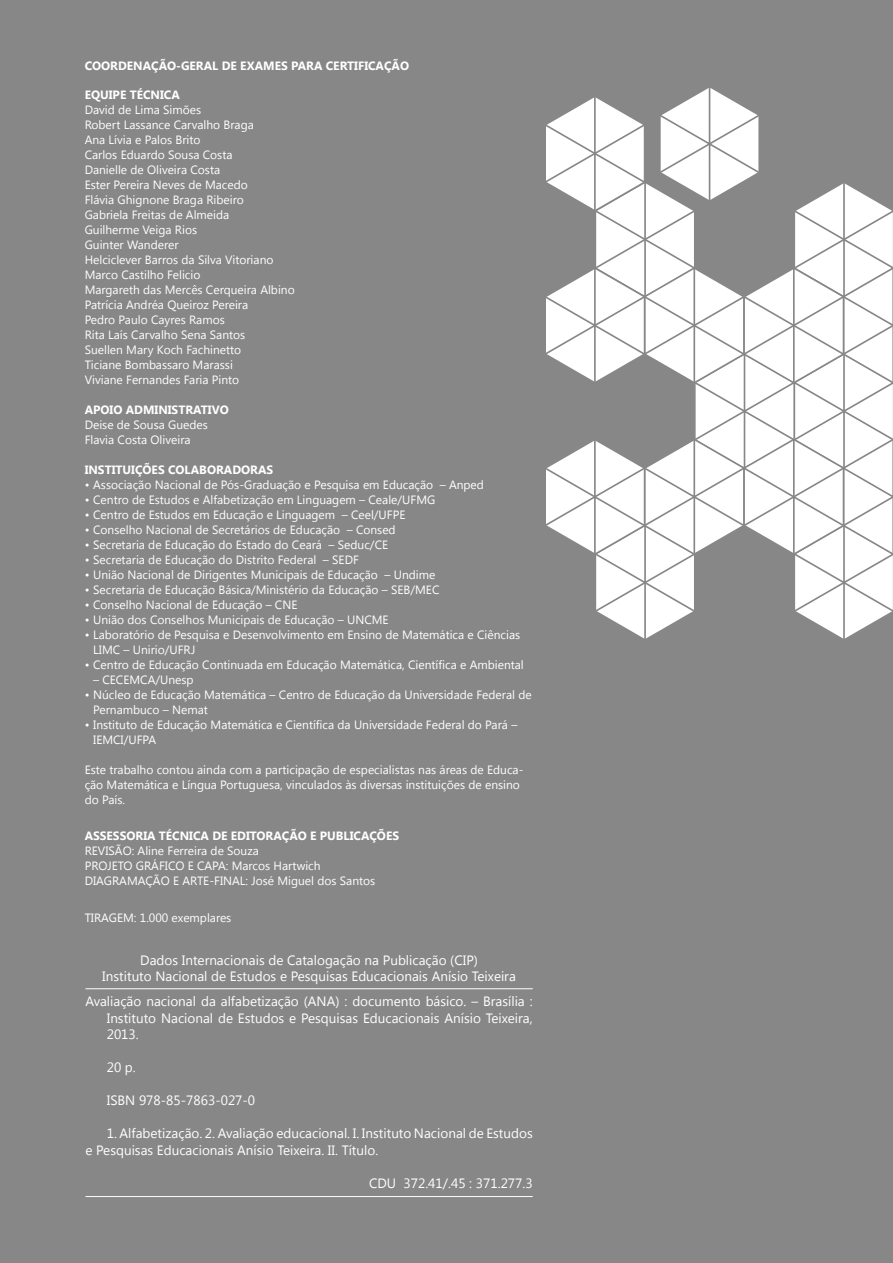
<style>
.page{position:relative;width:893px;height:1263px;background:#878787}
.page>*{position:absolute;margin:0;border:0;box-sizing:border-box;transform-origin:0 0}
.t1{font:13.5px/16.5px "Segoe UI";color:#fff;text-align:center}
.t2{font:12px/15px "Segoe UI";color:#fff}
.t3{font:700 12px "Segoe UI";color:#fff}
</style>
<div class="page">
<svg style="left:546px;top:88px;width:347px;height:378px"></svg>
<svg style="left:546px;top:466px;width:347px;height:173px"></svg>
<hr style="left:85px;top:988px;width:448px;height:1px;background:#fff">
<hr style="left:85px;top:1196px;width:448px;height:1px;background:#fff">
<p class="t3" style="left:85px;top:57px;width:326px">COORDENAÇÃO-GERAL DE EXAMES PARA CERTIFICAÇÃO</p>
<p class="t3" style="left:85px;top:87px;width:31px">EQUIPE</p>
<p class="t3" style="left:130px;top:87px;width:22px">TÉCNICA</p>
<p class="t2" style="left:85px;top:102px;width:212px">David de Lima Simões<br>Robert Lassance Carvalho Braga<br>Ana Lívia e Palos Brito<br>Carlos Eduardo Sousa Costa<br>Danielle de Oliveira Costa<br>Ester Pereira Neves de Macedo<br>Flávia Ghignone Braga Ribeiro<br>Gabriela Freitas de Almeida<br>Guilherme Veiga Rios<br>Guinter Wanderer<br>Helciclever Barros da Silva Vitoriano<br>Marco Castilho Felicio<br>Margareth das Mercês Cerqueira Albino<br>Patrícia Andréa Queiroz Pereira<br>Pedro Paulo Cayres Ramos<br>Rita Laís Carvalho Sena Santos<br>Suellen Mary Koch Fachinetto<br>Ticiane Bombassaro Marassi<br>Viviane Fernandes Faria Pinto</p>
<p class="t3" style="left:85px;top:402px;width:146px">APOIO ADMINISTRATIVO</p>
<p class="t2" style="left:85px;top:417px;width:125px">Deise de Sousa Guedes<br>Flavia Costa Oliveira</p>
<p class="t3" style="left:85px;top:461px;width:12px">INSTIT</p>
<p class="t3" style="left:123px;top:461px;width:62px">UIÇÕES COLA</p>
<p class="t3" style="left:199px;top:461px;width:17px">BORADORAS</p>
<p class="t2" style="left:85px;top:476px;width:401px">• Associação Nacional de Pós-Graduação e Pesquisa em Educação – Anped</p>
<p class="t2" style="left:85px;top:491px;width:352px">• Centro de Estudos e Alfabetização em Linguagem – Ceale/UFMG</p>
<p class="t2" style="left:85px;top:506px;width:322px">• Centro de Estudos em Educação e Linguagem – Ceel/UFPE</p>
<p class="t2" style="left:85px;top:521px;width:313px">• Conselho Nacional de Secretários de Educação – Consed</p>
<p class="t2" style="left:85px;top:536px;width:305px">• Secretaria de Educação do Estado do Ceará – Seduc/CE</p>
<p class="t2" style="left:85px;top:551px;width:276px">• Secretaria de Educação do Distrito Federal – SEDF</p>
<p class="t2" style="left:85px;top:566px;width:352px">• União Nacional de Dirigentes Municipais de Educação – Undime</p>
<p class="t2" style="left:85px;top:581px;width:356px">• Secretaria de Educação Básica/Ministério da Educação – SEB/MEC</p>
<p class="t2" style="left:85px;top:596px;width:214px">• Conselho Nacional de Educação – CNE</p>
<p class="t2" style="left:85px;top:611px;width:306px">• União dos Conselhos Municipais de Educação – UNCME</p>
<p class="t2" style="left:93px;top:626px;width:428px;text-indent:-9px">• Laboratório de Pesquisa e Desenvolvimento em Ensino de Matemática e Ciências<br>LIMC – Unirio/UFRJ</p>
<p class="t2" style="left:85px;top:656px;width:441px">• Centro de Educação Continuada em Educação Matemática, Científica e Ambiental</p>
<p class="t2" style="left:93px;top:671px;width:102px">– CECEMCA/Unesp</p>
<p class="t2" style="left:93px;top:686px;width:440px;text-indent:-9px">• Núcleo de Educação Matemática – Centro de Educação da Universidade Federal de<br>Pernambuco – Nemat</p>
<p class="t2" style="left:93px;top:716px;width:426px;text-indent:-9px">• Instituto de Educação Matemática e Científica da Universidade Federal do Pará –<br>IEMCI/UFPA</p>
<p class="t2" style="left:85px;top:761px;width:440px">Este trabalho contou ainda com a participação de especialistas nas áreas de Educa&shy;ção Matemática e Língua Portuguesa, vinculados às diversas instituições de ensino do País.</p>
<p class="t3" style="left:85px;top:828px;width:316px">ASSESSORIA TÉCNICA DE EDITORAÇÃO E PUB LICAÇÕES</p>
<p class="t2" style="left:85px;top:843px;width:292px">REVISÃO: Aline Ferreira de Souza<br>PROJETO GRÁFICO E CAPA: Marcos Hartwich<br>DIAGRAMAÇÃO E ARTE-FINAL: José Miguel dos Santos</p>
<p class="t2" style="left:85px;top:910px;width:148px">TIRAGEM: 1.000 exemplares</p>
<p class="t1" style="left:102px;top:951px;width:415px">Dados Internacionais de Catalogação na Publicação (CIP)<br>Instituto Nacional de Estudos e Pesquisas Educacionais Anísio Teixeira</p>
<p class="t1" style="left:107px;top:992px;width:427px;text-align:justify;text-indent:-21px">Avaliação nacional da alfabetização (ANA) : documento básico. – Brasília :<br>Instituto Nacional de Estudos e Pesquisas Educacionais Anísio Teixeira, 2013.</p>
<p class="t1" style="left:107px;top:1058px;width:31px">20 p.</p>
<p class="t1" style="left:107px;top:1091px;width:150px">ISBN 978-85-7863-027-0</p>
<p class="t1" style="left:85px;top:1124px;width:449px;text-align:left;text-indent:21px">1. Alfabetização. 2. Avaliação educacional. I. Instituto Nacional de Estudos e Pesquisas Educacionais Anísio Teixeira. II. Título.</p>
<p class="t1" style="left:369px;top:1174px;width:165px">CDU 372.41/.45 : 371.277.3</p>
</div>
